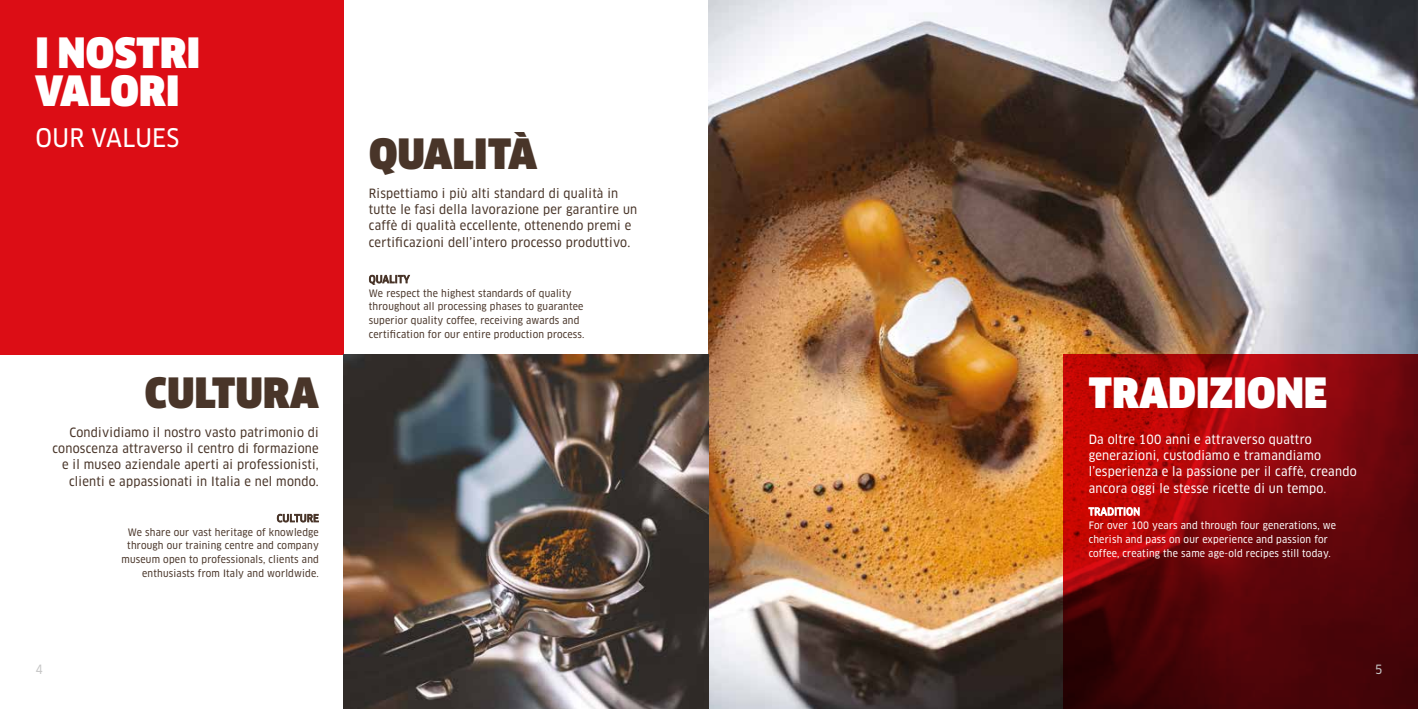
<style>
.page{position:relative;width:1418px;height:709px;background:#fff}
.page>*{position:absolute;margin:0;border:0;box-sizing:border-box;transform-origin:0 0}
.t1{font:40.75px/38.8px "Clan Pro Narr Ultra";letter-spacing:.01em;color:#fff}
.t2{font:40.75px "Clan Pro Narr Ultra";letter-spacing:.01em;color:#493529}
.t3{font:25px "Clan Pro Narr News";letter-spacing:.01em;color:#fff}
.t4{font:12.5px/16.2px "Clan Pro Narr News";letter-spacing:.02em;color:#493529}
.t5{font:12.5px/16.2px "Clan Pro Narr News";letter-spacing:.02em;color:#fff}
.t6{font:12.5px "Clan Pro Narr News";color:#c6c6c6}
.t7{font:10px/13.8px "Clan Pro Narr News";letter-spacing:.02em;color:#493529}
.t8{font:10px/13.8px "Clan Pro Narr News";letter-spacing:.02em;color:#fff}
</style>
<div class="page">
<img style="left:709px;top:0;width:708px;height:709px">
<svg style="left:1063px;top:354px;width:354px;height:355px;background:#770508"></svg>
<svg style="left:1088px;top:503px;width:51px;height:13px"></svg>
<div style="left:0;top:0;width:344px;height:354px;background:#dc0d15"></div>
<svg style="left:369px;top:274px;width:41px;height:11px"></svg>
<svg style="left:277px;top:513px;width:42px;height:9px"></svg>
<img style="left:344px;top:354px;width:365px;height:355px">
<h1 class="t1" style="left:36px;top:34px;width:166px">I NOSTRI<br>VALORI</h1>
<h2 class="t3" style="left:36px;top:123px;width:145px">OUR VALUES</h2>
<h1 class="t2" style="left:145px;top:369px;width:175px">CULTURA</h1>
<p class="t4" style="left:53px;top:424px;width:268px;text-align:right">Condividiamo il nostro vasto patrimonio di conoscenza attraverso il centro di formazione e il museo aziendale aperti ai professionisti, clienti e appassionati in Italia e nel mondo.</p>
<p class="t7" style="left:121px;top:511px;width:199px;text-align:right">CULTURE<br>We share our vast heritage of knowledge through our training centre and company museum open to professionals, clients and enthusiasts from Italy and worldwide.</p>
<h1 class="t2" style="left:369px;top:130px;width:170px">QUALITÀ</h1>
<p class="t4" style="left:369px;top:185px;width:270px">Rispettiamo i più alti standard di qualità in tutte le fasi della lavorazione per garantire un caffè di qualità eccellente, ottenendo premi e certificazioni dell’intero processo produttivo.</p>
<p class="t7" style="left:369px;top:272px;width:217px">QUALITY<br>We respect the highest standards of quality throughout all processing phases to guarantee superior quality coffee, receiving awards and certification for our entire production process.</p>
<h1 class="t1" style="left:1088px;top:374px;width:240px">TRADIZIONE</h1>
<p class="t5" style="left:1088px;top:431px;width:269px">Da oltre 100 anni e attraverso quattro generazioni, custodiamo e tramandiamo l’esperienza e la passione per il caffè, creando ancora oggi le stesse ricette di un tempo.</p>
<p class="t8" style="left:1088px;top:505px;width:249px">TRADITION<br>For over 100 years and through four generations, we cherish and pass on our experience and passion for coffee, creating the same age-old recipes still today.</p>
<p class="t6" style="left:35px;top:661px;width:9px">4</p>
<p class="t6" style="left:1375px;top:661px;width:9px">5</p>
</div>
